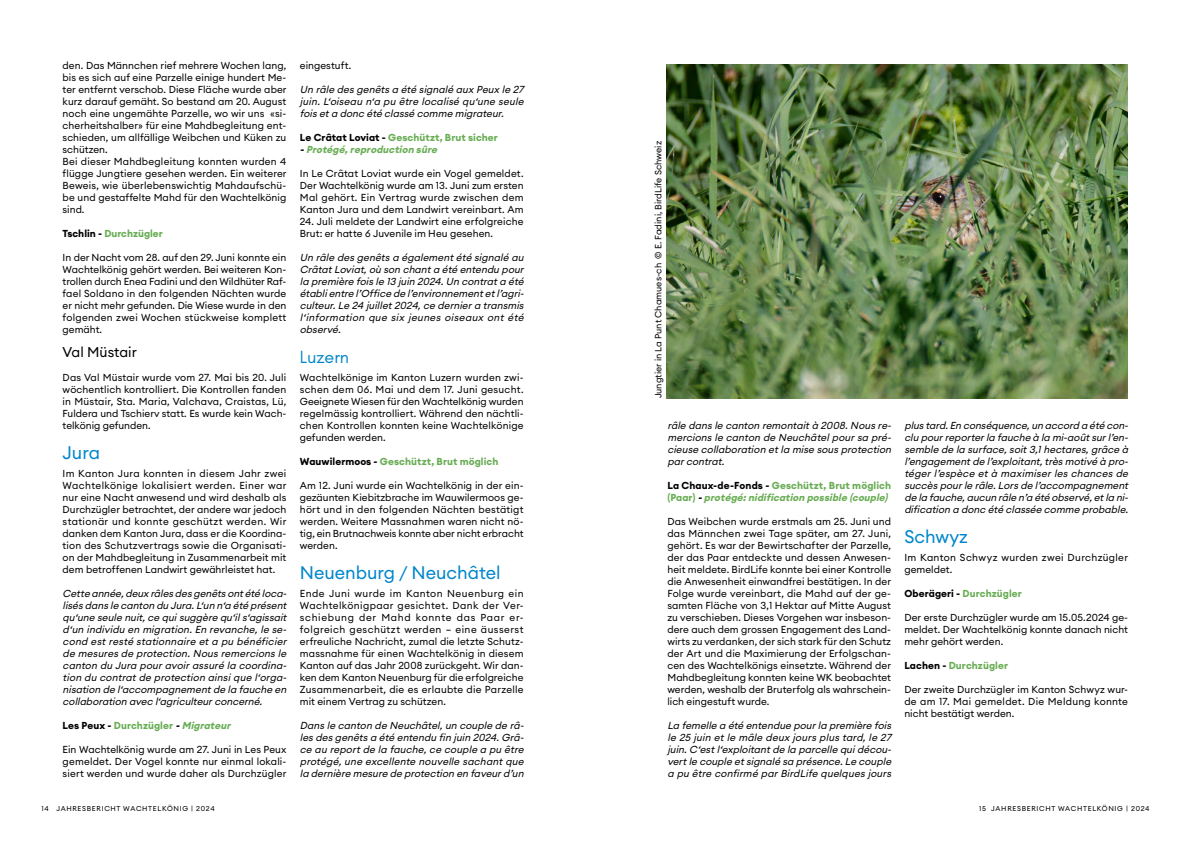
<style>
.page{position:relative;width:1191px;height:842px;background:#fff}
.page>*{position:absolute;margin:0;border:0;box-sizing:border-box;transform-origin:0 0}
.t1{font:18px "Euclid Circular A";color:#0086cc}
.t2{font:18px "Glacial Indifference";color:#0086cc}
.t3{font:14px "Euclid Circular A";color:#000}
.t4{font:10px/12px "Euclid Circular A";letter-spacing:.005em;color:#000;text-align:justify}
.t5{font:italic 10px/12px "Euclid Circular A";letter-spacing:.015em;color:#000;text-align:justify}
.t6{font:italic 700 10px/12px "Euclid Circular A";color:#68ad54}
.t7{font:700 10px "Euclid Circular A";letter-spacing:.005em;color:#68ad54}
.t8{font:10px/12px "Euclid Circular A";letter-spacing:.03em;color:#000}
.t9{font:9px "Euclid Circular A";color:#040504}
.t10{font:7px "Euclid Circular A";letter-spacing:.1em;color:#000}
.s1{color:#000}
.s2{font-style:italic;color:#000}
.s3{font-style:italic}
.s4{font-style:normal;color:#000}
.s5{font-style:normal}
</style>
<div class="page">
<img style="left:666px;top:64px;width:461px;height:334px">
<p class="t4" style="left:63px;top:59px;width:225px;text-align:left">den. Das Männchen rief mehrere Wochen lang, bis es sich auf eine Parzelle einige hundert Me&shy;ter entfernt verschob. Diese Fläche wurde aber kurz darauf gemäht. So bestand am 20. August noch eine ungemähte Parzelle, wo wir uns «si&shy;cherheitshalber» für eine Mahdbegleitung ent&shy;schieden, um allfällige Weibchen und Küken zu schützen.<br>Bei dieser Mahdbegleitung konnten wurden 4 flügge Jungtiere gesehen werden. Ein weiterer Beweis, wie überlebenswichtig Mahdaufschü&shy;be und gestaffelte Mahd für den Wachtelkönig sind.</p>
<p class="t7" style="left:63px;top:227px;width:102px"><span class="s1">Tschlin -</span> Durchzügler</p>
<p class="t4" style="left:63px;top:251px;width:225px">In der Nacht vom 28. auf den 29. Juni konnte ein Wachtelkönig gehört werden. Bei weiteren Kon&shy;trollen durch Enea Fadini und den Wildhüter Raf&shy;fael Soldano in den folgenden Nächten wurde er nicht mehr gefunden. Die Wiese wurde in den folgenden zwei Wochen stückweise komplett gemäht.</p>
<h2 class="t3" style="left:63px;top:343px;width:76px">Val Müstair</h2>
<p class="t4" style="left:63px;top:371px;width:225px">Das Val Müstair wurde vom 27. Mai bis 20. Juli wöchentlich kontrolliert. Die Kontrollen fanden in Müstair, Sta. Maria, Valchava, Craistas, Lü, Fuldera und Tschierv statt. Es wurde kein Wach&shy;telkönig gefunden.</p>
<h1 class="t1" style="left:63px;top:441px;width:39px">Jura</h1>
<p class="t4" style="left:63px;top:467px;width:225px">Im Kanton Jura konnten in diesem Jahr zwei Wachtelkönige lokalisiert werden. Einer war nur eine Nacht anwesend und wird deshalb als Durchzügler betrachtet, der andere war jedoch stationär und konnte geschützt werden. Wir danken dem Kanton Jura, dass er die Koordina&shy;tion des Schutzvertrags sowie die Organisati&shy;on der Mahdbegleitung in Zusammenarbeit mit dem betroffenen Landwirt gewährleistet hat.</p>
<p class="t5" style="left:63px;top:587px;width:228px">Cette année,deux râlesdesgenêtsontété loca&shy;lisésdansle canton du Jura.L‘un n‘a été présent qu‘une seule nuit,ce quisuggère qu‘ils‘agissait d‘un individu en migration.En revanche,le se&shy;cond estresté stationnaire eta pu bénéficier de mesures de protection.Nous remercions le canton du Jura pouravoirassuré la coordina&shy;tion du contratde protection ainsique l‘orga&shy;nisation de l‘accompagnementde la fauche en collaboration avec l‘agriculteurconcerné.</p>
<p class="t7" style="left:63px;top:719px;width:172px"><span class="s1">Les Peux -</span> Durchzügler <span class="s2">-</span><span class="s3">Migrateur</span></p>
<p class="t4" style="left:63px;top:743px;width:225px">Ein Wachtelkönig wurde am 27. Juni in Les Peux gemeldet. Der Vogel konnte nur einmal lokali&shy;siert werden und wurde daher als Durchzügler</p>
<p class="t4" style="left:300px;top:59px;width:53px">eingestuft.</p>
<p class="t5" style="left:300px;top:83px;width:228px">Un râle desgenêtsa été signalé aux Peux le 27 juin.L‘oiseau n‘a pu être localisé qu‘une seule foiseta donc été classé comme migrateur.</p>
<p class="t6" style="left:300px;top:132px;width:200px"><span class="s4">Le Crâtat Loviat -</span> <span class="s5">Geschützt, Brut sicher </span><span class="s1">-</span>Protégé,reproduction sûre</p>
<p class="t4" style="left:300px;top:167px;width:225px">In Le Crâtat Loviat wurde ein Vogel gemeldet.<br>Der Wachtelkönig wurde am 13. Juni zum ersten Mal gehört. Ein Vertrag wurde zwischen dem Kanton Jura und dem Landwirt vereinbart. Am</p>
<p class="t4" style="left:300px;top:215px;width:225px">24. Juli meldete der Landwirt eine erfolgreiche<br>Brut: er hatte 6 Juvenile im Heu gesehen.</p>
<p class="t5" style="left:300px;top:251px;width:228px">Un râle desgenêtsa égalementété signalé au CrâtatLoviat,où son chanta été entendu pour la première foisle 13 juin 2024.Un contrata été établientre l’Office de l’environnementetl’agri&shy;culteur.Le 24 juillet2024,ce derniera transmis l‘information que six jeunes oiseaux ont été observé.</p>
<h1 class="t2" style="left:300px;top:347px;width:51px">Luzern</h1>
<p class="t4" style="left:300px;top:371px;width:225px">Wachtelkönige im Kanton Luzern wurden zwi&shy;schen dem 06. Mai und dem 17. Juni gesucht.<br>Geeignete Wiesen für den Wachtelkönig wurden regelmässig kontrolliert. Während den nächtli&shy;chen Kontrollen konnten keine Wachtelkönige gefunden werden.</p>
<p class="t7" style="left:300px;top:455px;width:200px"><span class="s1">Wauwilermoos -</span> Geschützt, Brut möglich</p>
<p class="t4" style="left:300px;top:479px;width:225px">Am 12. Juni wurde ein Wachtelkönig in der ein&shy;gezäunten Kiebitzbrache im Wauwilermoos ge&shy;hört und in den folgenden Nächten bestätigt werden. Weitere Massnahmen waren nicht nö&shy;tig, ein Brutnachweis konnte aber nicht erbracht werden.</p>
<h1 class="t1" style="left:300px;top:561px;width:202px">Neuenburg / Neuchâtel</h1>
<p class="t4" style="left:300px;top:587px;width:225px">Ende Juni wurde im Kanton Neuenburg ein Wachtelkönigpaar gesichtet. Dank der Ver&shy;schiebung der Mahd konnte das Paar er&shy;folgreich geschützt werden – eine äusserst erfreuliche Nachricht, zumal die letzte Schutz&shy;massnahme für einen Wachtelkönig in diesem Kanton auf das Jahr 2008 zurückgeht. Wir dan&shy;ken dem Kanton Neuenburg für die erfolgreiche Zusammenarbeit, die es erlaubte die Parzelle mit einem Vertrag zu schützen.</p>
<p class="t5" style="left:300px;top:719px;width:228px">Dansle canton de Neuchâtel,un couple de râ&shy;lesdesgenêtsa été entendu fin juin 2024.Grâ&shy;ce au reportde la fauche,ce couple a pu être protégé,une excellente nouvelle sachantque la dernière mesure de protection en faveurd’un</p>
<p class="t9" style="left:652px;top:398px;width:259px;rotate:-90deg">Jungtier in La Punt Chamues-ch © E. Fadini, BirdLife Schweiz</p>
<p class="t5" style="left:667px;top:419px;width:228px">râle dansle canton remontaità 2008.Nousre&shy;mercionsle canton de Neuchâtelpoursa pré&shy;cieuse collaboration etla mise sousprotection parcontrat.</p>
<p class="t6" style="left:667px;top:480px;width:225px"><span class="s4">La Chaux-de-Fonds -</span> <span class="s5">Geschützt, Brut möglich ( P a a r )</span> <span class="s1">-</span>protégé:nidification possible (couple)</p>
<p class="t4" style="left:667px;top:515px;width:225px">Das Weibchen wurde erstmals am 25. Juni und das Männchen zwei Tage später, am 27. Juni, gehört. Es war der Bewirtschafter der Parzelle, der das Paar entdeckte und dessen Anwesen&shy;heit meldete. BirdLife konnte bei einer Kontrolle die Anwesenheit einwandfrei bestätigen. In der Folge wurde vereinbart, die Mahd auf der ge&shy;samten Fläche von 3,1 Hektar auf Mitte August zu verschieben. Dieses Vorgehen war insbeson&shy;dere auch dem grossen Engagement des Land&shy;wirts zu verdanken, der sich stark für den Schutz der Art und die Maximierung der Erfolgschan&shy;cen des Wachtelkönigs einsetzte. Während der Mahdbegleitung konnten keine WK beobachtet werden, weshalb der Bruterfolg als wahrschein&shy;lich eingestuft wurde.</p>
<p class="t5" style="left:667px;top:719px;width:228px">La femelle a été entendue pourla première fois le 25 juin etle mâle deux jours plus tard,le 27 juin.C‘estl‘exploitantde la parcelle quidécou&shy;vertle couple etsignalé sa présence.Le couple a pu être confirmé parBirdLife quelques jours</p>
<p class="t5" style="left:904px;top:419px;width:228px">plustard.En conséquence,un accord a été con&shy;clu pourreporterla fauche à la mi-aoûtsurl’en&shy;semble de la surface,soit3,1hectares,grâce à l’engagementde l’exploitant,trèsmotivé à pro&shy;tégerl’espèce età maximiserles chances de succèspourle râle.Lorsde l’accompagnement de la fauche,aucun râle n’a été observé,etla ni&shy;dification a donc été classée comme probable.</p>
<h1 class="t1" style="left:904px;top:525px;width:65px">Schwyz</h1>
<p class="t8" style="left:904px;top:551px;width:225px">Im Kanton Schwyz wurden zwei Durchzügler gemeldet.</p>
<p class="t7" style="left:904px;top:587px;width:119px"><span class="s1">Oberägeri -</span> Durchzügler</p>
<p class="t4" style="left:904px;top:611px;width:225px">Der erste Durchzügler wurde am 15.05.2024 ge&shy;meldet. Der Wachtelkönig konnte danach nicht mehr gehört werden.</p>
<p class="t7" style="left:904px;top:659px;width:105px"><span class="s1">Lachen -</span> Durchzügler</p>
<p class="t4" style="left:904px;top:683px;width:225px">Der zweite Durchzügler im Kanton Schwyz wur&shy;de am 17. Mai gemeldet. Die Meldung konnte nicht bestätigt werden.</p>
<p class="t10" style="left:41px;top:804px;width:175px">14 JAHRESBERICHT WACHTELKÖNIG | 2024</p>
<p class="t10" style="left:979px;top:804px;width:172px">15 JAHRESBERICHT WACHTELKÖNIG | 2024</p>
</div>
